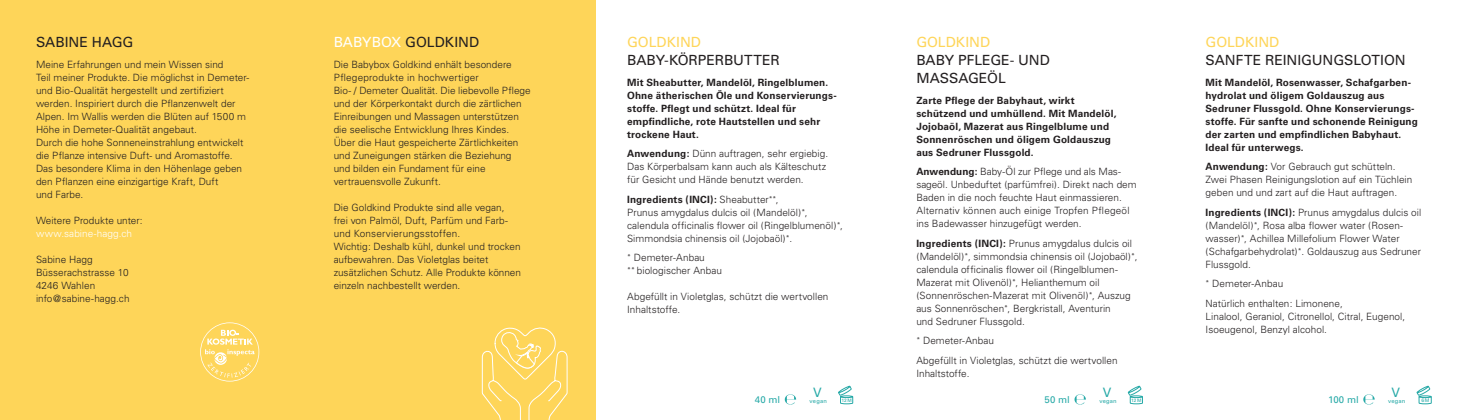
<style>
.page{position:relative;width:1463px;height:420px;background:#fff}
.page>*{position:absolute;margin:0;border:0;box-sizing:border-box;transform-origin:0 0}
.t1{font:14px/18px "Univers";letter-spacing:-.005em;color:#231f20}
.t2{font:14px "Univers";letter-spacing:-.005em;color:#fed559}
.t3{font:13px "Univers";color:#26a9a7}
.t4{font:300 10px/13px "Univers";color:#231f20}
.t5{font:700 10px/13px "Univers CE";letter-spacing:.015em;color:#231f20}
.t6{font:300 10px "Univers";letter-spacing:.005em;color:#fff}
.t7{font:9.6px "Univers";letter-spacing:.005em;color:#26a9a7}
.t8{font:5.8px "Univers";letter-spacing:.025em;color:#26a9a7}
.t9{font:5px "Univers";color:#26a9a7}
.t10{font:4.7px "Univers";color:#26a9a7}
.s1{color:#fff}
.s2{font-family:"Univers CE";font-weight:700}
.s3{font-family:"Univers";font-weight:300}
</style>
<div class="page">
<div style="left:0;top:0;width:595px;height:420px;background:#fed559"></div>
<svg style="left:482px;top:327px;width:86px;height:93px"></svg>
<svg style="left:785px;top:394px;width:11px;height:10px"></svg>
<svg style="left:838px;top:385px;width:15px;height:19px"></svg>
<svg style="left:1074px;top:394px;width:12px;height:10px"></svg>
<svg style="left:1128px;top:385px;width:14px;height:19px"></svg>
<svg style="left:1363px;top:394px;width:11px;height:10px"></svg>
<svg style="left:1417px;top:385px;width:14px;height:19px"></svg>
<svg style="left:200px;top:322px;width:59px;height:59px"></svg>
<h1 class="t1" style="left:36px;top:33px;width:99px">SABINE HAGG</h1>
<p class="t4" style="left:36px;top:57px;width:215px">Meine Erfahrungen und mein Wissen sind<br>Teil meiner Produkte. Die möglichst in Demeter&shy;und Bio-Qualität hergestellt und zertifiziert werden. Inspiriert durch die Pflanzenwelt der Alpen. Im Wallis werden die Blüten auf 1500 m Höhe in Demeter-Qualität angebaut.<br>Durch die hohe Sonneneinstrahlung entwickelt die Pflanze intensive Duft- und Aromastoffe.<br>Das besondere Klima in den Höhenlage geben den Pflanzen eine einzigartige Kraft, Duft<br>und Farbe.</p>
<p class="t4" style="left:36px;top:213px;width:108px">Weitere Produkte unter:</p>
<p class="t6" style="left:36px;top:227px;width:98px">www.sabine-hagg.ch</p>
<p class="t4" style="left:36px;top:252px;width:95px">Sabine Hagg<br>Büsserachstrasse 10<br>4246 Wahlen info@sabine-hagg.ch</p>
<h1 class="t1" style="left:334px;top:33px;width:147px"><span class="s1">BABYBOX</span> GOLDKIND</h1>
<p class="t4" style="left:334px;top:57px;width:198px">Die Babybox Goldkind enhält besondere Pflegeprodukte in hochwertiger<br>Bio- / Demeter Qualität. Die liebevolle Pflege und der Körperkontakt durch die zärtlichen Einreibungen und Massagen unterstützen die seelische Entwicklung Ihres Kindes.<br>Über die Haut gespeicherte Zärtlichkeiten und Zuneigungen stärken die Beziehung<br>und bilden ein Fundament für eine vertrauensvolle Zukunft.</p>
<p class="t4" style="left:334px;top:200px;width:189px">Die Goldkind Produkte sind alle vegan, frei von Palmöl, Duft, Parfüm und Farb&shy;und Konservierungsstoffen.<br>Wichtig: Deshalb kühl, dunkel und trocken aufbewahren. Das Violetglas beitet zusätzlichen Schutz. Alle Produkte können einzeln nachbestellt werden.</p>
<h1 class="t2" style="left:627px;top:33px;width:75px">GOLDKIND</h1>
<h1 class="t1" style="left:627px;top:51px;width:154px">BABY-KÖRPERBUTTER</h1>
<p class="t5" style="left:627px;top:76px;width:211px">Mit Sheabutter, Mandelöl, Ringelblumen.<br>Ohne ätherischen Öle und Konservierungs&shy;stoffe. Pflegt und schützt. Ideal für empfindliche, rote Hautstellen und sehr trockene Haut.</p>
<p class="t4" style="left:627px;top:147px;width:202px"><span class="s2">Anwendung:</span> Dünn auftragen, sehr ergiebig.<br>Das Körperbalsam kann auch als Kälteschutz für Gesicht und Hände benutzt werden.</p>
<p class="t5" style="left:627px;top:193px;width:153px">Ingredients (INCI): <span class="s3">Sheabutter</span><sup>**</sup><span class="s3">,</span></p>
<p class="t4" style="left:627px;top:205px;width:217px">Prunus amygdalus dulcis oil (Mandelöl)<sup>*</sup>, calendula officinalis flower oil (Ringelblumenöl)<sup>*</sup>,<br>Simmondsia chinensis oil (Jojobaöl)<sup>*</sup>.</p>
<p class="t4" style="left:627px;top:251px;width:96px"><sup>*</sup> Demeter-Anbau<br><sup>**</sup> biologischer Anbau</p>
<p class="t4" style="left:627px;top:290px;width:203px">Abgefüllt in Violetglas, schützt die wertvollen<br>Inhaltstoffe.</p>
<h1 class="t2" style="left:916px;top:33px;width:75px">GOLDKIND</h1>
<h1 class="t1" style="left:916px;top:51px;width:135px">BABY PFLEGE- UND<br>MASSAGEÖL</h1>
<p class="t5" style="left:916px;top:94px;width:202px">Zarte Pflege der Babyhaut, wirkt schützend und umhüllend. Mit Mandelöl, Jojobaöl, Mazerat aus Ringelblume und Sonnenröschen und öligem Goldauszug aus Sedruner Flussgold.</p>
<p class="t4" style="left:916px;top:165px;width:222px"><span class="s2">Anwendung:</span> Baby-Öl zur Pflege und als Mas&shy;sageöl. Unbeduftet (parfümfrei). Direkt nach dem Baden in die noch feuchte Haut einmassieren.<br>Alternativ können auch einige Tropfen Pflegeöl ins Badewasser hinzugefügt werden.</p>
<p class="t4" style="left:916px;top:236px;width:223px"><span class="s2">Ingredients (INCI):</span> Prunus amygdalus dulcis oil (Mandelöl)<sup>*</sup>, simmondsia chinensis oil (Jojobaöl)<sup>*</sup>, calendula officinalis flower oil (Ringelblumen-Mazerat mit Olivenöl)<sup>*</sup>, Helianthemum oil (Sonnenröschen-Mazerat mit Olivenöl)<sup>*</sup>, Auszug aus Sonnenröschen<sup>*</sup>, Bergkristall, Aventurin<br>und Sedruner Flussgold.</p>
<p class="t4" style="left:916px;top:331px;width:203px;line-height:19.5px"><sup>*</sup> Demeter-Anbau<br>Abgefüllt in Violetglas, schützt die wertvollen</p>
<p class="t4" style="left:916px;top:366px;width:55px">Inhaltstoffe.</p>
<h1 class="t2" style="left:1205px;top:33px;width:75px">GOLDKIND</h1>
<h1 class="t1" style="left:1205px;top:51px;width:202px">SANFTE REINIGUNGSLOTION</h1>
<p class="t5" style="left:1205px;top:76px;width:214px">Mit Mandelöl, Rosenwasser, Schafgarben&shy;hydrolat und öligem Goldauszug aus Sedruner Flussgold. Ohne Konservierungs&shy;stoffe. Für sanfte und schonende Reinigung der zarten und empfindlichen Babyhaut.<br>Ideal für unterwegs.</p>
<p class="t4" style="left:1205px;top:160px;width:208px"><span class="s2">Anwendung:</span> Vor Gebrauch gut schütteln.<br>Zwei Phasen Reinigungslotion auf ein Tüchlein geben und und zart auf die Haut auftragen.</p>
<p class="t4" style="left:1205px;top:205px;width:217px"><span class="s2">Ingredients (INCI):</span> Prunus amygdalus dulcis oil (Mandelöl)<sup>*</sup>, Rosa alba flower water (Rosen&shy;wasser)<sup>*</sup>, Achillea Millefolium Flower Water (Schafgarbehydrolat)<sup>*</sup>. Goldauszug aus Sedruner Flussgold.</p>
<p class="t4" style="left:1205px;top:274px;width:139px;line-height:19.5px"><sup>*</sup> Demeter-Anbau<br>Natürlich enthalten: Limonene,</p>
<p class="t4" style="left:1205px;top:309px;width:201px">Linalool, Geraniol, Citronellol, Citral, Eugenol,<br>Isoeugenol, Benzyl alcohol.</p>
<p class="t7" style="left:755px;top:394px;width:27px">40 ml</p>
<h2 class="t3" style="left:813px;top:384px;width:10px">V</h2>
<p class="t8" style="left:809px;top:397px;width:19px">vegan</p>
<p class="t10" style="left:841px;top:397px;width:12px">12 M</p>
<p class="t7" style="left:1044px;top:394px;width:27px">50 ml</p>
<h2 class="t3" style="left:1103px;top:384px;width:10px">V</h2>
<p class="t8" style="left:1099px;top:397px;width:19px">vegan</p>
<p class="t10" style="left:1131px;top:397px;width:12px">12 M</p>
<p class="t7" style="left:1328px;top:394px;width:32px">100 ml</p>
<h2 class="t3" style="left:1391px;top:384px;width:10px">V</h2>
<p class="t8" style="left:1388px;top:397px;width:19px">vegan</p>
<p class="t9" style="left:1421px;top:397px;width:10px">6 M</p>
</div>
